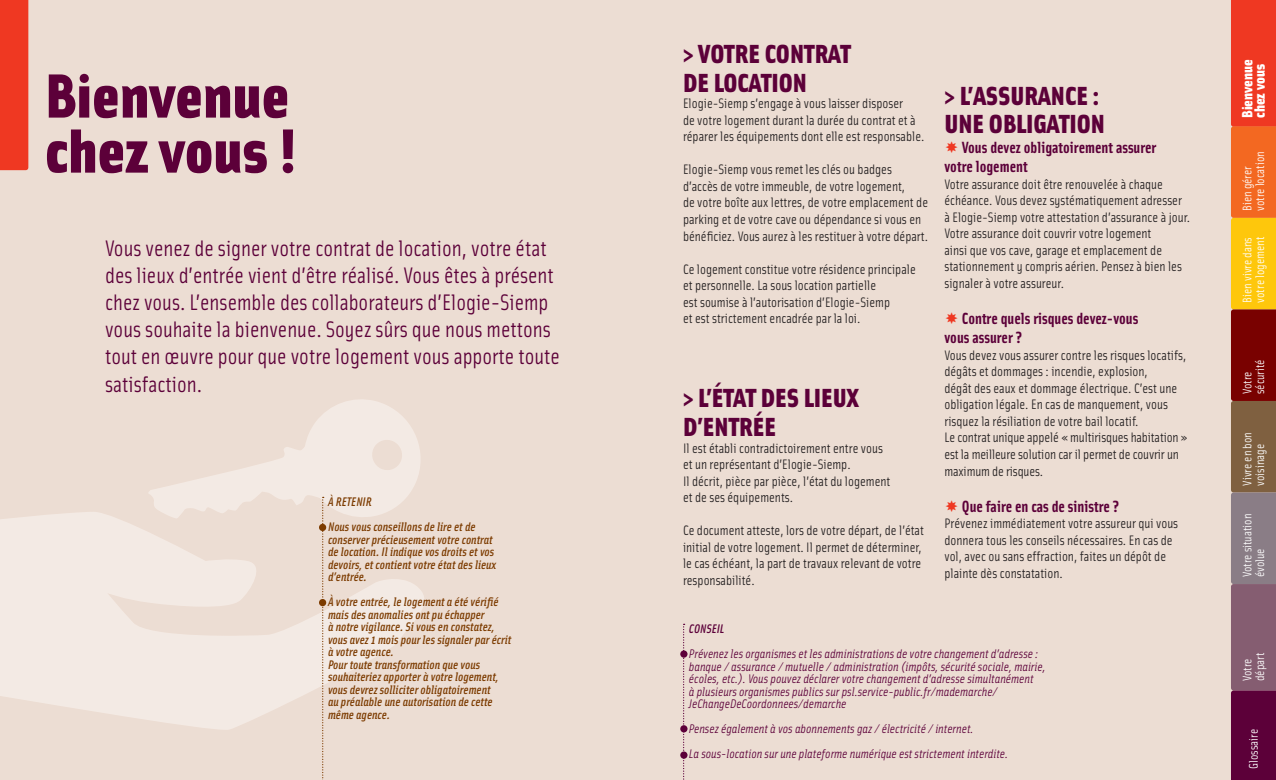
<style>
.page{position:relative;width:1276px;height:780px;background:#ecddd3}
.page>*{position:absolute;margin:0;border:0;box-sizing:border-box;transform-origin:0 0}
.t1{font:900 62.5px/55px "Solex";color:#5c0039}
.t2{font:900 26.25px/28.8px "Solex";color:#5c0039}
.t3{font:22.5px/27px "Solex";color:#5c0039}
.t4{font:700 16.25px/19.5px "Solex";color:#5c0039}
.t5{font:900 15px/12.5px "Solex";color:#fff}
.t6{font:13.75px/16.5px "Solex";color:#231f20}
.t7{font:italic 500 12.5px/12.5px "Solex";color:#7c3b00}
.t8{font:italic 12.5px/12.5px "Solex";color:#5c0039}
.t9{font:12.5px/12.5px "Solex";color:#fff}
.t10{font:italic 500 12.5px "Solex";color:#5c0039}
</style>
<div class="page">
<div style="left:0;top:0;width:28px;height:170px;background:#ef3822"></div>
<svg style="left:1231px;top:0;width:45px;height:780px;background:#ab5338"></svg>
<svg style="left:0;top:512px;width:148px;height:208px;background:#f2e8e2"></svg>
<svg style="left:148px;top:399px;width:276px;height:381px"></svg>
<svg style="left:680px;top:623px;width:7px;height:157px"></svg>
<h1 class="t1" style="left:45px;top:64px;width:254px">Bienvenue chez vous !</h1>
<p class="t3" style="left:105px;top:234px;width:456px">Vous venez de signer votre contrat de location, votre état des lieux d’entrée vient d’être réalisé. Vous êtes à présent chez vous. L’ensemble des collaborateurs d’Elogie-Siemp vous souhaite la bienvenue. Soyez sûrs que nous mettons tout en œuvre pour que votre logement vous apporte toute satisfaction.</p>
<p class="t7" style="left:328px;top:488px;width:149px;line-height:25px">À RETENIR<br>Nous vous conseillons de lire et de</p>
<p class="t7" style="left:328px;top:532px;width:170px">conserver précieusement votre contrat de location. Il indique vos droits et vos devoirs, et contient votre état des lieux d’entrée.</p>
<p class="t7" style="left:328px;top:595px;width:185px">À votre entrée, le logement a été vérifié mais des anomalies ont pu échapper<br>à notre vigilance. Si vous en constatez, vous avez 1 mois pour les signaler par écrit à votre agence.<br>Pour toute transformation que vous souhaiteriez apporter à votre logement, vous devrez solliciter obligatoirement<br>au préalable une autorisation de cette même agence.</p>
<h2 class="t2" style="left:683px;top:38px;width:169px">&gt; VOTRE CONTRAT<br>DE LOCATION</h2>
<p class="t6" style="left:683px;top:95px;width:243px">Elogie-Siemp s’engage à vous laisser disposer<br>de votre logement durant la durée du contrat et à réparer les équipements dont elle est responsable.</p>
<p class="t6" style="left:683px;top:161px;width:247px">Elogie-Siemp vous remet les clés ou badges d’accès de votre immeuble, de votre logement,<br>de votre boîte aux lettres, de votre emplacement de parking et de votre cave ou dépendance si vous en bénéficiez. Vous aurez à les restituer à votre départ.</p>
<p class="t6" style="left:683px;top:260px;width:234px">Ce logement constitue votre résidence principale et personnelle. La sous location partielle<br>est soumise à l’autorisation d’Elogie-Siemp<br>et est strictement encadrée par la loi.</p>
<h2 class="t2" style="left:683px;top:382px;width:177px">&gt; L’ÉTAT DES LIEUX<br>D’ENTRÉE</h2>
<p class="t6" style="left:683px;top:439px;width:209px">Il est établi contradictoirement entre vous et un représentant d’Elogie-Siemp.<br>Il décrit, pièce par pièce, l’état du logement et de ses équipements.</p>
<p class="t6" style="left:683px;top:521px;width:242px">Ce document atteste, lors de votre départ, de l’état initial de votre logement. Il permet de déterminer, le cas échéant, la part de travaux relevant de votre responsabilité.</p>
<h2 class="t2" style="left:944px;top:79px;width:162px">&gt; L’ASSURANCE :<br>UNE OBLIGATION</h2>
<p class="t4" style="left:944px;top:137px;width:213px;text-indent:17px">Vous devez obligatoirement assurer votre logement</p>
<p class="t6" style="left:944px;top:175px;width:247px">Votre assurance doit être renouvelée à chaque échéance. Vous devez systématiquement adresser à Elogie-Siemp votre attestation d’assurance à jour.<br>Votre assurance doit couvrir votre logement<br>ainsi que vos cave, garage et emplacement de stationnement y compris aérien. Pensez à bien les signaler à votre assureur.</p>
<p class="t4" style="left:944px;top:308px;width:195px;text-indent:17px">Contre quels risques devez-vous vous assurer ?</p>
<p class="t6" style="left:944px;top:346px;width:245px">Vous devez vous assurer contre les risques locatifs, dégâts et dommages : incendie, explosion,<br>dégât des eaux et dommage électrique. C’est une obligation légale. En cas de manquement, vous risquez la résiliation de votre bail locatif.<br>Le contrat unique appelé « multirisques habitation » est la meilleure solution car il permet de couvrir un maximum de risques.</p>
<p class="t4" style="left:962px;top:495px;width:159px">Que faire en cas de sinistre ?</p>
<p class="t6" style="left:944px;top:514px;width:235px">Prévenez immédiatement votre assureur qui vous donnera tous les conseils nécessaires. En cas de vol, avec ou sans effraction, faites un dépôt de plainte dès constatation.</p>
<p class="t10" style="left:689px;top:620px;width:37px">CONSEIL</p>
<p class="t8" style="left:689px;top:647px;width:358px">Prévenez les organismes et les administrations de votre changement d’adresse : banque / assurance / mutuelle / administration (impôts, sécurité sociale, mairie, écoles, etc.). Vous pouvez déclarer votre changement d’adresse simultanément<br>à plusieurs organismes publics sur psl.service-public.fr/mademarche/ JeChangeDeCoordonnees/demarche</p>
<p class="t8" style="left:689px;top:715px;width:321px;line-height:25px">Pensez également à vos abonnements gaz / électricité / internet.<br>La sous-location sur une plateforme numérique est strictement interdite.</p>
<p class="t5" style="left:1240px;top:118px;width:60px;rotate:-90deg">Bienvenue chez vous</p>
<p class="t9" style="left:1240px;top:211px;width:61px;rotate:-90deg">Bien gérer votre location</p>
<p class="t9" style="left:1240px;top:302px;width:67px;rotate:-90deg">Bien vivre dans votre logement</p>
<p class="t9" style="left:1240px;top:394px;width:36px;rotate:-90deg">Votre sécurité</p>
<p class="t9" style="left:1240px;top:485px;width:55px;rotate:-90deg">Vivre en bon voisinage</p>
<p class="t9" style="left:1240px;top:577px;width:65px;rotate:-90deg">Votre situation évolue</p>
<p class="t9" style="left:1240px;top:681px;width:30px;rotate:-90deg">Votre départ</p>
<p class="t9" style="left:1246px;top:769px;width:41px;rotate:-90deg">Glossaire</p>
</div>
